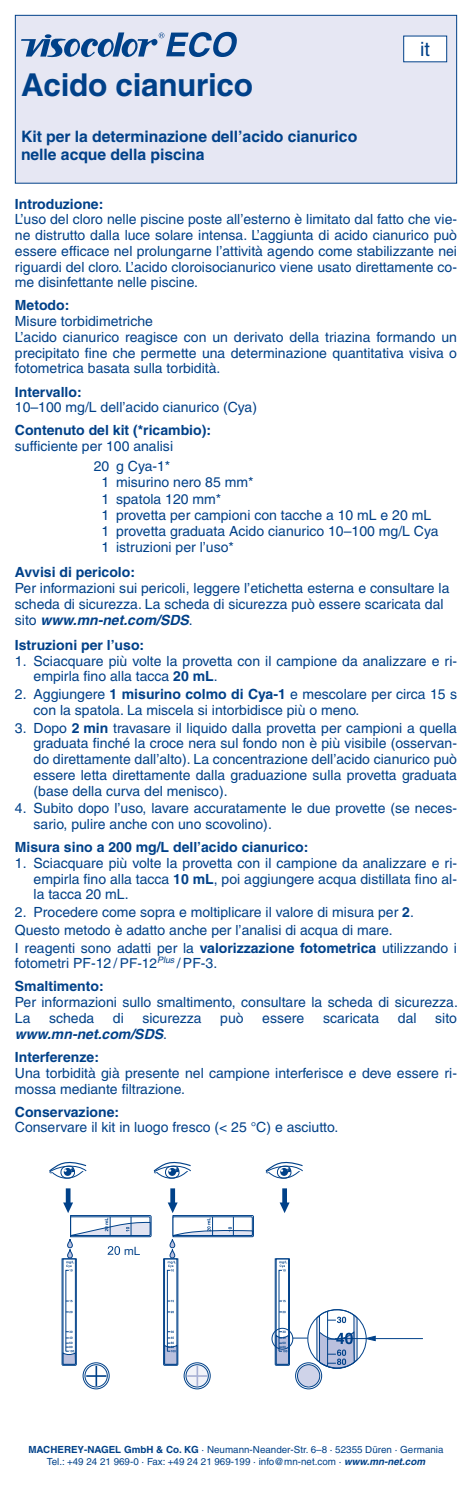
<style>
.page{position:relative;width:472px;height:1489px;background:#fff}
.page>*{position:absolute;margin:0;border:0;box-sizing:border-box;transform-origin:0 0}
._01_Headline{font:700 31.5px "Helvetica LT Pro";letter-spacing:-.01em;color:#004189}
.t1{font:19.78px "Helvetica LT Pro";color:#004189}
._02_Subhead{font:700 15.75px/18px "Helvetica LT Pro";letter-spacing:-.005em;color:#004189}
._03_Bodytext{font:14px/15.8px "Helvetica LT Pro";color:#004189}
._04_Bodytext_Inh{font:14px/16.1px "Helvetica LT Pro";color:#004189}
._06_Bodytext_h_fett{font:700 14px "Helvetica LT Pro";color:#004189}
._03_Bodytext-2{font:italic 700 14px "Helvetica LT Pro";color:#004189}
.t2{font:11.38px "Helvetica Neue";color:#004189}
.Adresse{font:9.8px/11.7px "Helvetica LT Pro";color:#004189;text-align:center}
.s1{font-weight:700;font-style:italic}
.s2{font-weight:700}
.s3{font-size:13.65px}
.s4{font-weight:400;font-style:normal}
</style>
<div class="page">
<div style="left:15px;top:15px;width:441px;height:168px;background:#e6e7f3"></div>
<svg style="left:21px;top:32px;width:215px;height:25px"></svg>
<div style="left:15px;top:15px;width:441px;height:169px;border:1px solid #004189"></div>
<div style="left:403px;top:34px;width:43px;height:30px;background:linear-gradient(to right,#9db2d1,#9db2d1)"></div>
<div style="left:403px;top:36px;width:43px;height:26px;background:#fff"></div>
<svg style="left:265px;top:1161px;width:38px;height:51px"></svg>
<div style="left:83px;top:1362px;width:26px;height:26px;border:1px solid #004189;border-radius:50%"></div>
<div style="left:85px;top:1364px;width:22px;height:22px;border:1px solid #004189;border-radius:50%"></div>
<div style="left:184px;top:1362px;width:26px;height:26px;border:1px solid #004189;border-radius:50%"></div>
<div style="left:186px;top:1364px;width:22px;height:22px;border:1px solid #004189;border-radius:50%"></div>
<div style="left:271px;top:1328px;width:21px;height:21px;border:1px solid #004189;border-radius:50%"></div>
<svg style="left:365px;top:1335px;width:10px;height:5px"></svg>
<hr style="left:375px;top:1338px;width:47px;height:1px;background:#004189">
<hr style="left:335px;top:1338px;width:31px;height:1px;background:#004189">
<svg style="left:274px;top:1258px;width:83px;height:131px"></svg>
<svg style="left:49px;top:1161px;width:205px;height:224px"></svg>
<p class="_01_Headline" style="left:21px;top:66px;width:233px">Acido cianurico</p>
<p class="_02_Subhead" style="left:21px;top:128px;width:337px">Kit per la determinazione dell’acido cianurico nelle acque della piscina</p>
<p class="t1" style="left:420px;top:38px;width:11px">it</p>
<p class="_06_Bodytext_h_fett" style="left:15px;top:195px;width:90px">Introduzione:</p>
<p class="_03_Bodytext" style="left:15px;top:211px;width:443px;text-align:justify">L’uso del cloro nelle piscine poste all’esterno è limitato dal fatto che vie&shy;ne distrutto dalla luce solare intensa. L’aggiunta di acido cianurico può essere efficace nel prolungarne l’attività agendo come stabilizzante nei riguardi del cloro. L’acido cloroisocianurico viene usato direttamente co&shy;me disinfettante nelle piscine.</p>
<p class="_06_Bodytext_h_fett" style="left:15px;top:297px;width:56px">Metodo:</p>
<p class="_03_Bodytext" style="left:15px;top:313px;width:443px">Misure torbidimetriche<br>L’acido cianurico reagisce con un derivato della triazina formando un precipitato fine che permette una determinazione quantitativa visiva o fotometrica basata sulla torbidità.</p>
<p class="_06_Bodytext_h_fett" style="left:15px;top:383px;width:68px">Intervallo:</p>
<p class="_03_Bodytext" style="left:15px;top:399px;width:243px">10–100 mg/L dell’acido cianurico (Cya)</p>
<p class="_06_Bodytext_h_fett" style="left:15px;top:422px;width:197px">Contenuto del kit (*ricambio):</p>
<p class="_04_Bodytext_Inh" style="left:15px;top:438px;width:159px">sufficiente per 100 analisi</p>
<p class="_04_Bodytext_Inh" style="left:101px;top:458px;width:338px;text-indent:-8px">20 g Cya-1*<br>1 misurino nero 85 mm*<br>1 spatola 120 mm*<br>1 provetta per campioni con tacche a 10 mL e 20 mL<br>1 provetta graduata Acido cianurico 10–100 mg/L Cya<br>1 istruzioni per l’uso*</p>
<p class="_06_Bodytext_h_fett" style="left:15px;top:563px;width:122px">Avvisi di pericolo:</p>
<p class="_04_Bodytext_Inh" style="left:15px;top:579px;width:435px">Per informazioni sui pericoli, leggere l’etichetta esterna e consultare la scheda di sicurezza. La scheda di sicurezza può essere scaricata dal sito <span class="s1">www.mn-net.com/SDS</span>.</p>
<p class="_06_Bodytext_h_fett" style="left:15px;top:636px;width:131px">Istruzioni per l’uso:</p>
<p class="_03_Bodytext" style="left:34px;top:652px;width:424px;text-indent:-19px">1. Sciacquare più volte la provetta con il campione da analizzare e ri&shy;empirla fino alla tacca <span class="s2">20 mL</span>.</p>
<p class="_03_Bodytext" style="left:34px;top:686px;width:424px;text-indent:-19px">2. Aggiungere <span class="s2">1 misurino colmo di Cya-1</span> e mescolare per circa 15 s con la spatola. La miscela si intorbidisce più o meno.</p>
<p class="_03_Bodytext" style="left:34px;top:719px;width:424px;text-align:justify;text-indent:-19px">3. Dopo <span class="s2">2 min</span> travasare il liquido dalla provetta per campioni a quella graduata finché la croce nera sul fondo non è più visibile (osservan&shy;do direttamente dall’alto). La concentrazione dell’acido cianurico può essere letta direttamente dalla graduazione sulla provetta graduata (base della curva del menisco).</p>
<p class="_03_Bodytext" style="left:34px;top:800px;width:424px;text-indent:-19px">4. Subito dopo l’uso, lavare accuratamente le due provette (se neces&shy;sario, pulire anche con uno scovolino).</p>
<p class="_06_Bodytext_h_fett" style="left:15px;top:838px;width:295px">Misura sino a 200 mg/L dell’acido cianurico:</p>
<p class="_03_Bodytext" style="left:34px;top:855px;width:424px;text-align:justify;text-indent:-19px">1. Sciacquare più volte la provetta con il campione da analizzare e ri&shy;empirla fino alla tacca <span class="s2">10 mL</span>, poi aggiungere acqua distillata fino al&shy;la tacca 20 mL.</p>
<p class="_03_Bodytext" style="left:15px;top:904px;width:400px">2. Procedere come sopra e moltiplicare il valore di misura per <span class="s2">2</span>.</p>
<p class="_03_Bodytext" style="left:15px;top:922px;width:379px">Questo metodo è adatto anche per l’analisi di acqua di mare.</p>
<p class="_03_Bodytext" style="left:15px;top:939px;width:443px">I reagenti sono adatti per la <span class="s2">valorizzazione fotometrica</span> utilizzando i fotometri PF-12 / <span class="s3">PF-12</span><sup>Plus</sup> / PF-3.</p>
<p class="_06_Bodytext_h_fett" style="left:15px;top:977px;width:90px">Smaltimento:</p>
<p class="_03_Bodytext" style="left:15px;top:994px;width:444px">Per informazioni sullo smaltimento, consultare la scheda di sicurezza.<br>La</p>
<p class="_03_Bodytext" style="left:49px;top:1010px;width:47px">scheda</p>
<p class="_03_Bodytext" style="left:113px;top:1010px;width:12px">di</p>
<p class="_03_Bodytext" style="left:142px;top:1010px;width:61px">sicurezza</p>
<p class="_03_Bodytext" style="left:220px;top:1010px;width:25px">può</p>
<p class="_03_Bodytext" style="left:262px;top:1010px;width:44px">essere</p>
<p class="_03_Bodytext" style="left:323px;top:1010px;width:58px">scaricata</p>
<p class="_03_Bodytext" style="left:397px;top:1010px;width:20px">dal</p>
<p class="_03_Bodytext" style="left:435px;top:1010px;width:23px">sito</p>
<p class="_03_Bodytext-2" style="left:15px;top:1025px;width:153px">www.mn-net.com/SDS<span class="s4">.</span></p>
<p class="_06_Bodytext_h_fett" style="left:15px;top:1048px;width:86px">Interferenze:</p>
<p class="_03_Bodytext" style="left:15px;top:1064px;width:443px">Una torbidità già presente nel campione interferisce e deve essere ri&shy;mossa mediante filtrazione.</p>
<p class="_06_Bodytext_h_fett" style="left:15px;top:1103px;width:106px">Conservazione:</p>
<p class="_03_Bodytext" style="left:15px;top:1119px;width:324px">Conservare il kit in luogo fresco (&lt; 25 °C) e asciutto.</p>
<p class="t2" style="left:124px;top:1242px;width:18px">mL</p>
<p class="Adresse" style="left:28px;top:1443px;width:416px"><span class="s2">MACHEREY-NAGEL GmbH &amp; Co. KG</span> · Neumann-Neander-Str. 6–8 · 52355 Düren · Germania<br>Tel.: +49 24 21 969-0 · Fax: +49 24 21 969-199 · info@mn-net.com · <span class="s1">www.mn-net.com</span></p>
</div>
